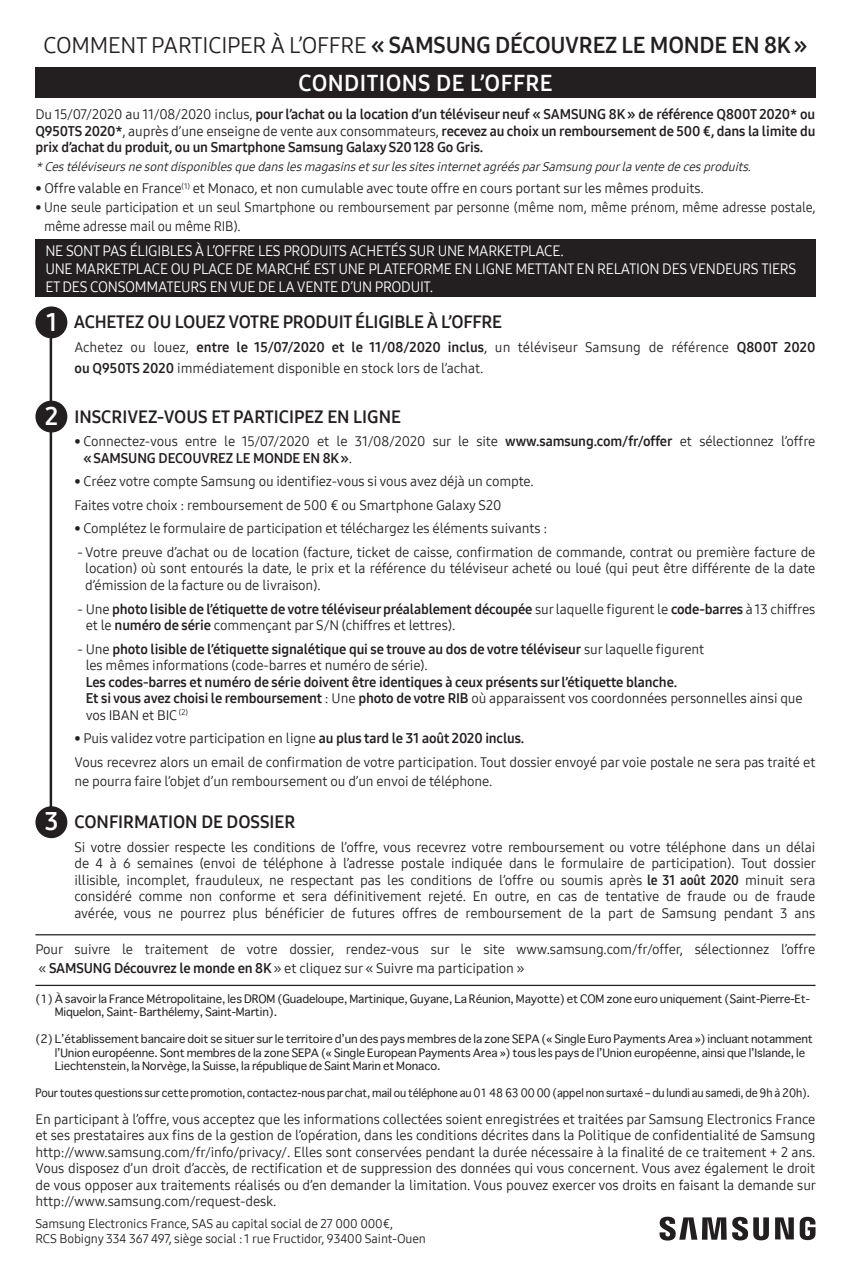
<style>
.page{position:relative;width:851px;height:1276px;background:#fff}
.page>*{position:absolute;margin:0;border:0;box-sizing:border-box;transform-origin:0 0}
.t1{font:22.5px "Samsung One 700";letter-spacing:-.01em;color:#231f20}
.t2{font:22.5px "Samsung One 700";letter-spacing:.02em;color:#fff}
.t3{font:17.5px "Samsung One 700";letter-spacing:-.01em;color:#231f20}
.t4{font:15px/18px "Samsung One 400";letter-spacing:-.02em;color:#fff;scale:.96 1}
.t5{font:13.75px/16.5px "Samsung One 400";letter-spacing:-.01em;color:#231f20}
.t6{font:13.75px/16.5px "Samsung One 700";letter-spacing:-.01em;color:#231f20;text-align:justify}
.t7{font:13.75px/18.8px "Samsung One 400";letter-spacing:-.01em;color:#231f20;scale:.96 1}
.t8{font:12.5px/15px "Samsung One 400";letter-spacing:-.01em;color:#231f20}
.t9{font:italic 12.5px "Samsung One 400";color:#231f20}
.t10{font:11.25px/13.5px "Sathu";letter-spacing:-.01em;color:#231f20}
.t11{font:11.25px "Sathu";letter-spacing:-.01em;color:#231f20;scale:.94 1}
.s1{font-family:"Samsung One 400"}
.s2{font-size:25px;color:#fff}
.s3{font-family:"Samsung One 700"}
.s4{font-family:"Samsung One 700 C"}
</style>
<div class="page">
<div style="left:35px;top:239px;width:780px;height:57px;background:#231f20"></div>
<hr style="left:50px;top:333px;width:2px;height:477px;background:#231f20">
<svg style="left:659px;top:1216px;width:156px;height:24px"></svg>
<div style="left:35px;top:67px;width:780px;height:31px;background:#231f20"></div>
<div style="left:35px;top:306px;width:32px;height:32px;background:#231f20;border-radius:50%"></div>
<div style="left:35px;top:401px;width:32px;height:31px;background:#231f20;border-radius:50%"></div>
<div style="left:35px;top:806px;width:32px;height:32px;background:#231f20;border-radius:50%"></div>
<hr style="left:35px;top:934px;width:780px;height:1px;background:#231f20">
<hr style="left:35px;top:984px;width:780px;height:2px;background:#231f20">
<h1 class="t1" style="left:43px;top:30px;width:765px"><span class="s1">COMMENT PARTICIPER À L’OFFRE</span> « SAMSUNG DÉCOUVREZ LE MONDE EN 8K »</h1>
<h1 class="t2" style="left:298px;top:68px;width:255px">CONDITIONS DE L’OFFRE</h1>
<p class="t6" style="left:35px;top:106px;width:781px"><span class="s1">Du 15/07/2020 au 11/08/2020 inclus,</span> pour l’achat ou la location d’un téléviseur neuf « SAMSUNG 8K » de référence Q800T 2020* ou Q950TS 2020*<span class="s1">, auprès d’une enseigne de vente aux consommateurs,</span> recevez au choix un remboursement de 500 €, dans la limite du prix d’achat du produit, ou un Smartphone Samsung Galaxy S20 128 Go Gris.</p>
<p class="t9" style="left:35px;top:158px;width:720px">*CestéléviseursnesontdisponiblesquedanslesmagasinsetsurlessitesinternetagréésparSamsungpourlaventedecesproduits.</p>
<p class="t5" style="left:35px;top:180px;width:669px">• Offre valable en France<sup>(1)</sup> et Monaco, et non cumulable avec toute offre en cours portant sur les mêmes produits.</p>
<p class="t7" style="left:44px;top:197px;width:804px;text-indent:-9px">• Une seule participation et un seul Smartphone ou remboursement par personne (même nom, même prénom, même adresse postale, même adresse mail ou même RIB).</p>
<p class="t4" style="left:45px;top:241px;width:783px">NE SONT PAS ÉLIGIBLES À L’OFFRE LES PRODUITS ACHETÉS SUR UNE MARKETPLACE.<br>UNE MARKETPLACE OU PLACE DE MARCHÉ EST UNE PLATEFORME EN LIGNE METTANT EN RELATION DES VENDEURS TIERS<br>ET DES CONSOMMATEURS EN VUE DE LA VENTE D’UN PRODUIT.</p>
<p class="t3" style="left:46px;top:310px;width:457px"><span class="s2">1</span> ACHETEZ OU LOUEZ VOTRE PRODUIT ÉLIGIBLE À L’OFFRE</p>
<p class="t5" style="left:74px;top:336px;width:742px;line-height:21px">Achetez ou louez, <span class="s3">entre le 15/07/2020 et le 11/08/2020 inclus</span>, un téléviseur Samsung de référence <span class="s3">Q800T 2020 ou Q950TS 2020</span> immédiatement disponible en stock lors de l’achat.</p>
<p class="t3" style="left:45px;top:405px;width:357px"><span class="s2">2</span> INSCRIVEZ-VOUS ET PARTICIPEZ EN LIGNE</p>
<p class="t5" style="left:74px;top:433px;width:742px">• Connectez-vous entre le 15/07/2020 et le 31/08/2020 sur le site <span class="s3">www.samsung.com/fr/offer</span> et sélectionnez l’offre</p>
<p class="t6" style="left:84px;top:449px;width:270px">« SAMSUNG DECOUVREZ LE MONDE EN 8K »<span class="s1">.</span></p>
<p class="t5" style="left:74px;top:469px;width:461px;line-height:23.5px">• Créez votre compte Samsung ou identifiez-vous si vous avez déjà un compte.<br>Faites votre choix : remboursement de 500 € ou Smartphone Galaxy S20</p>
<p class="t5" style="left:74px;top:520px;width:474px">• Complétez le formulaire de participation et téléchargez les éléments suivants :</p>
<p class="t5" style="left:85px;top:544px;width:731px;text-align:justify;text-indent:-8px">- Votre preuve d’achat ou de location (facture, ticket de caisse, confirmation de commande, contrat ou première facture de location) où sont entourés la date, le prix et la référence du téléviseur acheté ou loué (qui peut être différente de la date d’émission de la facture ou de livraison).</p>
<p class="t6" style="left:77px;top:600px;width:739px"><span class="s1">- Une</span> photo lisible de l’étiquette de votre téléviseur préalablement découpée <span class="s1">sur laquelle figurent le</span> code-barres <span class="s1">à 13 chiffres</span></p>
<p class="t5" style="left:86px;top:617px;width:371px">et le <span class="s3">numéro de série</span> commençant par S/N (chiffres et lettres).</p>
<p class="t6" style="left:77px;top:640px;width:628px"><span class="s1">- Une</span> photo lisible de l’étiquette signalétique qui se trouve au dos de votre téléviseur <span class="s1">sur laquelle figurent</span></p>
<p class="t5" style="left:86px;top:657px;width:343px">les mêmes informations (code-barres et numéro de série).</p>
<p class="t6" style="left:86px;top:673px;width:593px">Les codes-barres et numéro de série doivent être identiques à ceux présents sur l’étiquette blanche.</p>
<p class="t5" style="left:86px;top:690px;width:718px"><span class="s3">Et si vous avez choisi le remboursement</span> : Une <span class="s3">photo de votre RIB</span> où apparaissent vos coordonnées personnelles ainsi que vos IBAN et BIC <sup>(2)</sup></p>
<p class="t5" style="left:74px;top:726px;width:742px;line-height:23.5px">• Puis validez votre participation en ligne <span class="s3">au plus tard le 31 août 2020 inclus.<br></span>Vous recevrez alors un email de confirmation de votre participation. Tout dossier envoyé par voie postale ne sera pas traité et</p>
<p class="t5" style="left:74px;top:772px;width:419px">ne pourra faire l’objet d’un remboursement ou d’un envoi de téléphone.</p>
<p class="t3" style="left:45px;top:810px;width:252px"><span class="s2">3</span> CONFIRMATION DE DOSSIER</p>
<p class="t5" style="left:74px;top:838px;width:743px;text-align:justify">Si votre dossier respecte les conditions de l’offre, vous recevrez votre remboursement ou votre téléphone dans un délai de 4 à 6 semaines (envoi de téléphone à l’adresse postale indiquée dans le formulaire de participation). Tout dossier illisible, incomplet, frauduleux, ne respectant pas les conditions de l’offre ou soumis après <span class="s4">le 31 août 2020</span> minuit sera considéré comme non conforme et sera définitivement rejeté. En outre, en cas de tentative de fraude ou de fraude avérée, vous ne pourrez plus bénéficier de futures offres de remboursement de la part de Samsung pendant 3 ans</p>
<p class="t5" style="left:35px;top:939px;width:781px;line-height:18.8px">Pour suivre le traitement de votre dossier, rendez-vous sur le site www.samsung.com/fr/offer, sélectionnez l’offre « <span class="s3">SAMSUNG Découvrez le monde en 8K</span> » et cliquez sur « Suivre ma participation »</p>
<p class="t10" style="left:55px;top:991px;width:756px;text-indent:-19px">(1) À savoir la France Métropolitaine, les DROM (Guadeloupe, Martinique, Guyane, La Réunion, Mayotte) et COM zone euro uniquement (Saint-Pierre-Et-<br>Miquelon, Saint- Barthélemy, Saint-Martin).</p>
<p class="t10" style="left:55px;top:1031px;width:759px;text-indent:-19px">(2) L’établissement bancaire doit se situer sur le territoire d’un des pays membres de la zone SEPA (« Single Euro Payments Area ») incluant notamment l’Union européenne. Sont membres de la zone SEPA (« Single European Payments Area ») tous les pays de l’Union européenne, ainsi que l’Islande, le<br>Liechtenstein, la Norvège, la Suisse, la république de Saint Marin et Monaco.</p>
<p class="t11" style="left:35px;top:1083px;width:825px">Pour toutes questions sur cette promotion, contactez-nous par chat, mail ou téléphone au 01 48 63 00 00 (appel non surtaxé – du lundi au samedi, de 9h à 20h).</p>
<p class="t5" style="left:35px;top:1110px;width:782px;text-align:justify">En participant à l’offre, vous acceptez que les informations collectées soient enregistrées et traitées par Samsung Electronics France et ses prestataires aux fins de la gestion de l’opération, dans les conditions décrites dans la Politique de confidentialité de Samsung http://www.samsung.com/fr/info/privacy/. Elles sont conservées pendant la durée nécessaire à la finalité de ce traitement + 2 ans.<br>Vous disposez d’un droit d’accès, de rectification et de suppression des données qui vous concernent. Vous avez également le droit de vous opposer aux traitements réalisés ou d’en demander la limitation. Vous pouvez exercer vos droits en faisant la demande sur http://www.samsung.com/request-desk.</p>
<p class="t8" style="left:35px;top:1216px;width:392px">Samsung Electronics France, SAS au capital social de 27 000 000€,<br>RCS Bobigny 334 367 497, siège social : 1 rue Fructidor, 93400 Saint-Ouen</p>
</div>
